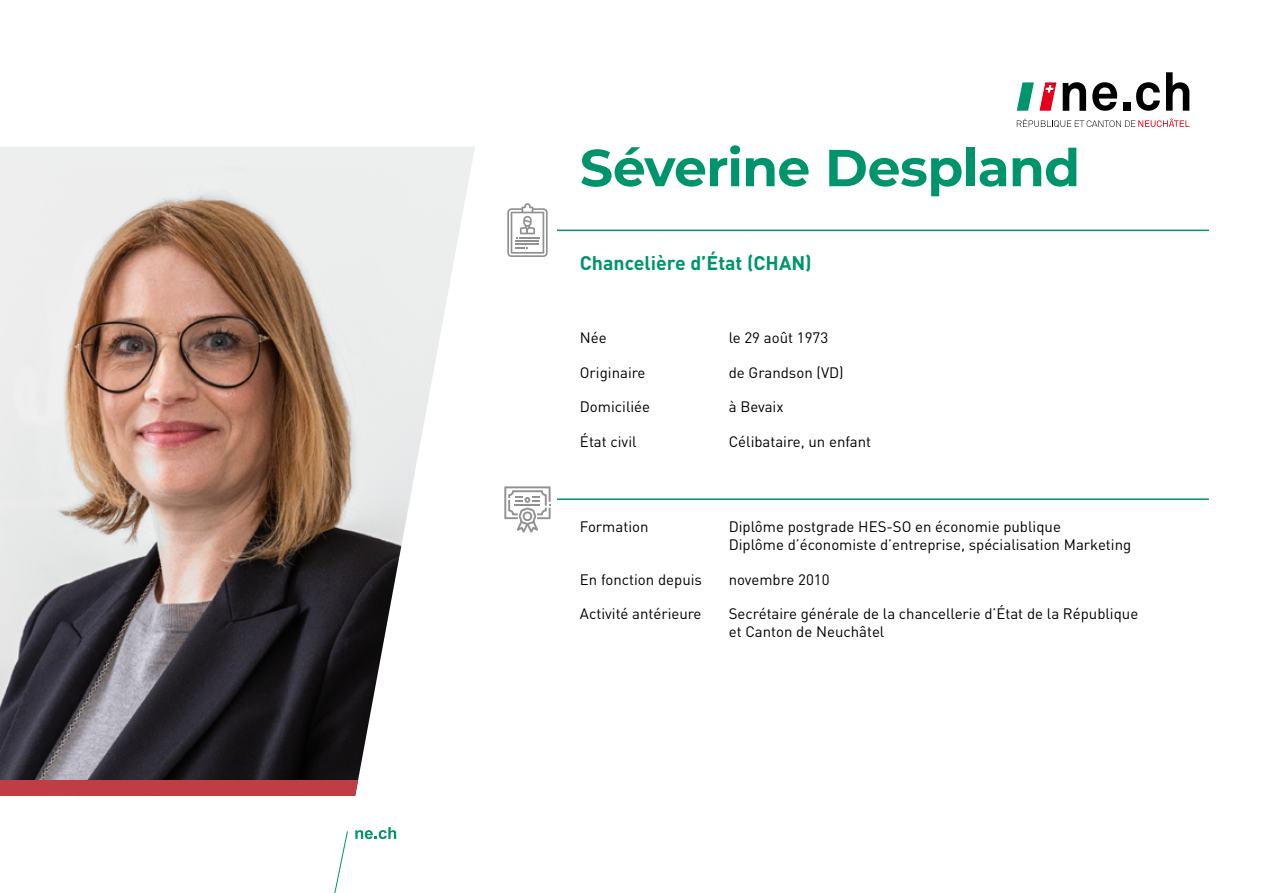
<style>
.page{position:relative;width:1263px;height:893px;background:#fff}
.page>*{position:absolute;margin:0;border:0;box-sizing:border-box;transform-origin:0 0}
.t1{font:700 51.9px "Montserrat";letter-spacing:-.015em;color:#00946c}
.t2{font:700 19.5px "DIN Pro";color:#00946c}
.t3{font:15px/18px "DIN Pro";color:#000}
</style>
<div class="page">
<svg style="left:504px;top:486px;width:47px;height:47px"></svg>
<hr style="left:557px;top:498px;width:652px;height:2px;background:#00946c">
<img style="left:0;top:147px;width:475px;height:634px">
<svg style="left:507px;top:203px;width:41px;height:54px"></svg>
<svg style="left:355px;top:827px;width:41px;height:12px"></svg>
<svg style="left:334px;top:831px;width:14px;height:62px"></svg>
<svg style="left:1063px;top:82px;width:23px;height:29px"></svg>
<svg style="left:1092px;top:82px;width:25px;height:29px"></svg>
<div style="left:1123px;top:103px;width:8px;height:8px;background:#000"></div>
<svg style="left:1136px;top:82px;width:24px;height:29px"></svg>
<svg style="left:1166px;top:72px;width:23px;height:39px"></svg>
<svg style="left:1017px;top:118px;width:172px;height:9px"></svg>
<svg style="left:1017px;top:82px;width:39px;height:29px"></svg>
<hr style="left:557px;top:230px;width:652px;height:1px;background:#00946c">
<div style="left:0;top:780px;width:358px;height:16px;background:#c13d43"></div>
<h1 class="t1" style="left:580px;top:130px;width:502px">Séverine Despland</h1>
<h2 class="t2" style="left:580px;top:246px;width:233px">Chancelière d’État (CHAN)</h2>
<p class="t3" style="left:580px;top:328px;width:28px">Née</p>
<p class="t3" style="left:729px;top:328px;width:101px">le 29 août 1973</p>
<p class="t3" style="left:580px;top:363px;width:67px">Originaire</p>
<p class="t3" style="left:729px;top:363px;width:117px">de Grandson (VD)</p>
<p class="t3" style="left:580px;top:397px;width:72px">Domiciliée</p>
<p class="t3" style="left:729px;top:397px;width:56px">à Bevaix</p>
<p class="t3" style="left:580px;top:432px;width:58px">État civil</p>
<p class="t3" style="left:729px;top:432px;width:144px">Célibataire, un enfant</p>
<p class="t3" style="left:580px;top:517px;width:70px">Formation</p>
<p class="t3" style="left:729px;top:517px;width:404px">Diplôme postgrade HES-SO en économie publique<br>Diplôme d’économiste d’entreprise, spécialisation Marketing</p>
<p class="t3" style="left:580px;top:570px;width:124px">En fonction depuis</p>
<p class="t3" style="left:729px;top:570px;width:102px">novembre 2010</p>
<p class="t3" style="left:580px;top:604px;width:123px">Activité antérieure</p>
<p class="t3" style="left:729px;top:604px;width:411px">Secrétaire générale de la chancellerie d’État de la République et Canton de Neuchâtel</p>
</div>
